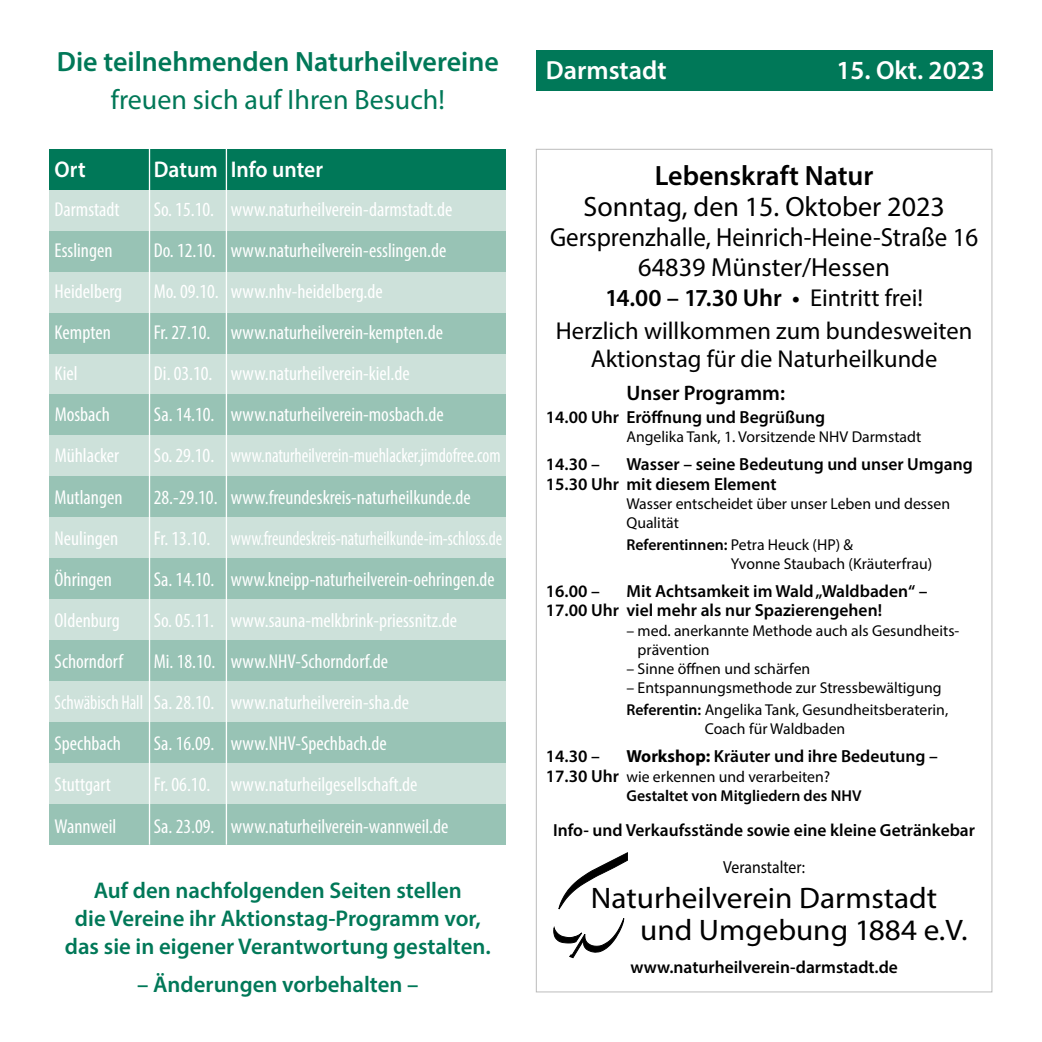
<style>
.page{position:relative;width:1042px;height:1042px;background:#fff}
.page>*{position:absolute;margin:0;border:0;box-sizing:border-box;transform-origin:0 0}
.t1{font:29.75px/31.5px "Myriad Pro";color:#000;scale:1.05 1}
.t2{font:600 28px "Myriad Pro";color:#007858}
.t3{font:28px "Myriad Pro";color:#007858}
.t4{font:28px "Myriad Pro";color:#000}
.t5{font:600 28px "Myriad Pro";color:#000}
.t6{font:26.25px/29.8px "Myriad Pro";color:#000;text-align:center;scale:.95 1}
.t7{font:600 26.25px "Myriad Pro";color:#fff}
.t8{font:24.5px/32.9px "Myriad Pro";color:#000;text-align:center}
.t9{font:600 22.75px/28px "Myriad Pro";color:#007858;text-align:center}
.t10{font:600 22.75px "Myriad Pro";color:#fff;scale:.95 1}
.t11{font:600 21px "Myriad Pro";color:#000}
.t12{font:condensed 20.12px/41.1px "Myriad Pro";color:#fff}
.t13{font:600 17.5px/19.2px "Myriad Pro";color:#000}
.t14{font:17.5px "Myriad Pro";color:#000;scale:.9 1}
.t15{font:15.75px/19.2px "Myriad Pro";color:#000}
.t16{font:600 15.75px/19.2px "Myriad Pro";color:#000}
.s1{font-weight:600}
.s2{font-weight:700}
.s3{font-size:17.5px}
.s4{font-weight:400}
</style>
<div class="page">
<svg style="left:50px;top:149px;width:456px;height:696px;background:#a8ccc1"></svg>
<hr style="left:149px;top:149px;width:1px;height:696px;background:#fff">
<div style="left:536px;top:50px;width:456px;height:41px;background:#007858"></div>
<svg style="left:558px;top:852px;width:70px;height:58px"></svg>
<svg style="left:553px;top:918px;width:71px;height:40px"></svg>
<hr style="left:226px;top:149px;width:1px;height:696px;background:#fff">
<h2 class="t2" style="left:57px;top:43px;width:443px">Die teilnehmenden Naturheilvereine</h2>
<h2 class="t3" style="left:111px;top:82px;width:335px">freuen sich auf Ihren Besuch!</h2>
<p class="t10" style="left:55px;top:155px;width:34px">Ort</p>
<p class="t10" style="left:154px;top:155px;width:180px">Datum Info unter</p>
<p class="t12" style="left:55px;top:188px;width:67px">Darmstadt</p>
<p class="t12" style="left:154px;top:188px;width:300px">So. 15.10. www.naturheilverein-darmstadt.de</p>
<p class="t12" style="left:55px;top:229px;width:59px">Esslingen</p>
<p class="t12" style="left:154px;top:229px;width:294px">Do. 12.10. www.naturheilverein-esslingen.de</p>
<p class="t12" style="left:55px;top:270px;width:69px">Heidelberg</p>
<p class="t12" style="left:154px;top:270px;width:230px">Mo. 09.10. www.nhv-heidelberg.de</p>
<p class="t12" style="left:55px;top:311px;width:58px">Kempten</p>
<p class="t12" style="left:154px;top:311px;width:291px">Fr. 27.10. www.naturheilverein-kempten.de</p>
<p class="t12" style="left:55px;top:353px;width:24px">Kiel</p>
<p class="t12" style="left:154px;top:353px;width:257px">Di. 03.10. www.naturheilverein-kiel.de</p>
<p class="t12" style="left:55px;top:394px;width:57px">Mosbach</p>
<p class="t12" style="left:154px;top:394px;width:291px">Sa. 14.10. www.naturheilverein-mosbach.de</p>
<p class="t12" style="left:55px;top:435px;width:66px">Mühlacker</p>
<p class="t12" style="left:154px;top:435px;width:348px">So. 29.10. www.naturheilverein-muehlacker.jimdofree.com</p>
<p class="t12" style="left:55px;top:476px;width:70px">Mutlangen</p>
<p class="t12" style="left:154px;top:476px;width:319px">28.-29.10. www.freundeskreis-naturheilkunde.de</p>
<p class="t12" style="left:55px;top:517px;width:65px">Neulingen</p>
<p class="t12" style="left:154px;top:517px;width:350px">Fr. 13.10. www.freundeskreis-naturheilkunde-im-schloss.de</p>
<p class="t12" style="left:55px;top:558px;width:59px">Öhringen</p>
<p class="t12" style="left:154px;top:558px;width:342px">Sa. 14.10. www.kneipp-naturheilverein-oehringen.de</p>
<p class="t12" style="left:55px;top:599px;width:67px">Oldenburg</p>
<p class="t12" style="left:154px;top:599px;width:305px">So. 05.11. www.sauna-melkbrink-priessnitz.de</p>
<p class="t12" style="left:55px;top:640px;width:70px">Schorndorf</p>
<p class="t12" style="left:55px;top:640px;width:356px;text-indent:99px">Mi. 18.10. www.NHV-Schorndorf.de<br>Schwäbisch Hall Sa. 28.10. www.naturheilverein-sha.de<br>Spechbach</p>
<p class="t12" style="left:154px;top:723px;width:234px">Sa. 16.09. www.NHV-Spechbach.de</p>
<p class="t12" style="left:55px;top:764px;width:58px">Stuttgart</p>
<p class="t12" style="left:154px;top:764px;width:265px">Fr. 06.10. www.naturheilgesellschaft.de</p>
<p class="t12" style="left:55px;top:805px;width:63px">Wannweil</p>
<p class="t12" style="left:154px;top:805px;width:296px">Sa. 23.09. www.naturheilverein-wannweil.de</p>
<p class="t9" style="left:65px;top:875px;width:427px">Auf den nachfolgenden Seiten stellen<br>die Vereine ihr Aktionstag-Programm vor, das sie in eigener Verantwortung gestalten.</p>
<p class="t9" style="left:137px;top:969px;width:283px">– Änderungen vorbehalten –</p>
<h3 class="t7" style="left:546px;top:54px;width:122px">Darmstadt</h3>
<h3 class="t7" style="left:836px;top:54px;width:150px">15. Okt. 2023</h3>
<h2 class="t5" style="left:655px;top:157px;width:220px">Lebenskraft Natur</h2>
<h2 class="t4" style="left:583px;top:190px;width:363px">Sonntag, den 15. Oktober 2023</h2>
<h3 class="t6" style="left:550px;top:222px;width:452px">Gersprenzhalle, Heinrich-Heine-Straße 16<br>64839 Münster/Hessen</h3>
<p class="t8" style="left:556px;top:281px;width:418px"><span class="s1">14.00 – 17.30 Uhr •</span> Eintritt frei!<br>Herzlich willkommen zum bundesweiten</p>
<p class="t8" style="left:591px;top:342px;width:348px">Aktionstag für die Naturheilkunde</p>
<p class="t11" style="left:626px;top:380px;width:160px">Unser Programm:</p>
<p class="t13" style="left:546px;top:407px;width:281px">14.00 Uhr Eröffnung und Begrüßung</p>
<p class="t15" style="left:626px;top:427px;width:296px">Angelika Tank, 1. Vorsitzende NHV Darmstadt</p>
<p class="t13" style="left:546px;top:454px;width:56px">14.30 –</p>
<p class="t13" style="left:546px;top:454px;width:428px;text-indent:81px">Wasser – seine Bedeutung und unser Umgang<br>15.30 Uhr mit diesem Element</p>
<p class="t15" style="left:626px;top:494px;width:325px">Wasser entscheidet über unser Leben und dessen<br>Qualität</p>
<p class="t15" style="left:731px;top:535px;width:203px;text-indent:-104px"><span class="s1">Referentinnen:</span> Petra Heuck (HP) &amp;<br>Yvonne Staubach (Kräuterfrau)</p>
<p class="t13" style="left:546px;top:581px;width:56px">16.00 –</p>
<p class="t13" style="left:546px;top:581px;width:383px;text-indent:81px">Mit Achtsamkeit im Wald „Waldbaden“ –<br>17.00 Uhr viel mehr als nur Spazierengehen!</p>
<p class="t15" style="left:637px;top:620px;width:322px;text-indent:-11px">– med. anerkannte Methode auch als Gesundheits&shy;prävention</p>
<p class="t15" style="left:626px;top:659px;width:185px">– Sinne öffnen und schärfen</p>
<p class="t15" style="left:626px;top:677px;width:323px;line-height:21.7px">– Entspannungsmethode zur Stressbewältigung<br><span class="s1">Referentin:</span> Angelika Tank, Gesundheitsberaterin,</p>
<p class="t15" style="left:705px;top:719px;width:142px">Coach für Waldbaden</p>
<p class="t13" style="left:546px;top:746px;width:56px">14.30 –</p>
<p class="t13" style="left:626px;top:746px;width:313px"><span class="s2">Workshop:</span> Kräuter und ihre Bedeutung –</p>
<p class="t16" style="left:626px;top:766px;width:236px;text-indent:-81px"><span class="s3">17.30 Uhr</span> <span class="s4">wie erkennen und verarbeiten?<br></span>Gestaltet von Mitgliedern des NHV</p>
<p class="t13" style="left:553px;top:820px;width:423px">Info- und Verkaufsstände sowie eine kleine Getränkebar</p>
<p class="t14" style="left:723px;top:856px;width:92px">Veranstalter:</p>
<h1 class="t1" style="left:640px;top:882px;width:313px;text-indent:-49px">Naturheilverein Darmstadt und Umgebung 1884 e.V.</h1>
<p class="t13" style="left:630px;top:957px;width:269px">www.naturheilverein-darmstadt.de</p>
</div>
